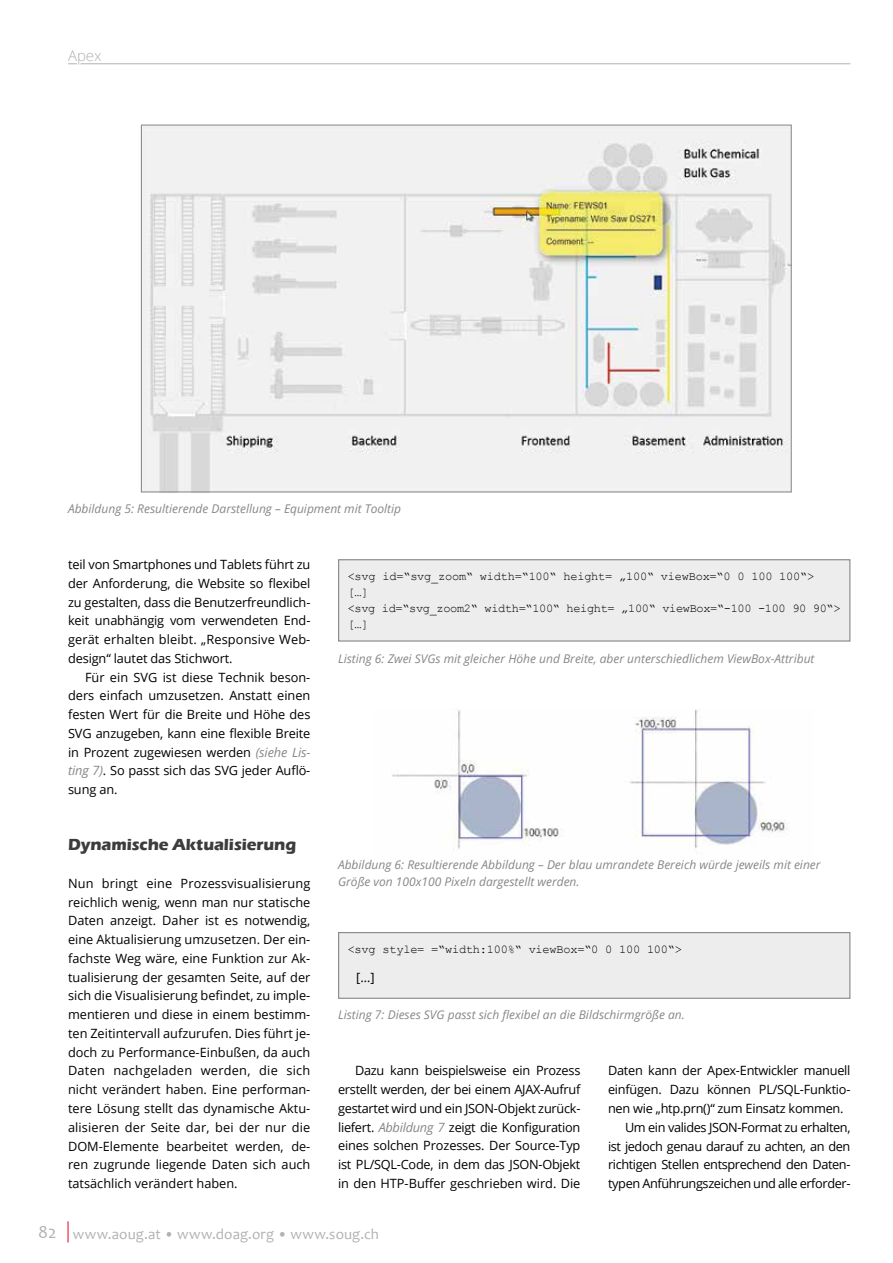
<style>
.page{position:relative;width:893px;height:1263px;background:#fff}
.page>*{position:absolute;margin:0;border:0;box-sizing:border-box;transform-origin:0 0}
.t1{font:700 16.5px "Eras ITC";letter-spacing:-.005em;color:#3c3c3b}
.t2{font:15px "Candara";letter-spacing:.01em;color:#b3b2b2}
.t3{font:300 15px "Open Sans";color:#b3b2b2}
.t4{font:12.75px/18.8px "Open Sans";letter-spacing:-.02em;color:#000;text-align:justify}
.t5{font:italic 12px/17.2px "Open Sans";color:#878787}
.t6{font:12px/15.8px "Courier New";letter-spacing:-.02em;color:#000}
.s1{font-style:italic;color:#878787}
.s2{font-size:18px}
</style>
<div class="page">
<svg style="left:68px;top:1221px;width:1px;height:21px"></svg>
<hr style="left:68px;top:64px;width:782px;height:1px;background:#b3b2b2">
<svg style="left:68px;top:63px;width:39px;height:2px"></svg>
<img style="left:392px;top:708px;width:397px;height:143px">
<img style="left:143px;top:127px;width:647px;height:363px">
<div style="left:339px;top:560px;width:511px;height:81px;background:#ededed"></div>
<div style="left:338px;top:559px;width:512px;height:82px;border:1px solid #878787"></div>
<div style="left:339px;top:933px;width:511px;height:65px;background:#ededed"></div>
<div style="left:338px;top:932px;width:512px;height:67px;border:1px solid #878787"></div>
<p class="t3" style="left:68px;top:45px;width:35px">Apex</p>
<p class="t5" style="left:68px;top:500px;width:335px">Abbildung 5: Resultierende Darstellung – Equipment mit Tooltip</p>
<p class="t4" style="left:68px;top:555px;width:244px">teil von Smartphones und Tablets führt zu der Anforderung, die Website so flexibel zu gestalten, dass die Benutzerfreundlich&shy;keit unabhängig vom verwendeten End&shy;gerät erhalten bleibt. „Responsive Web&shy;design“ lautet das Stichwort.</p>
<p class="t4" style="left:68px;top:667px;width:244px;text-indent:17px">Für ein SVG ist diese Technik beson&shy;ders einfach umzusetzen. Anstatt einen festen Wert für die Breite und Höhe des SVG anzugeben, kann eine flexible Breite in Prozent zugewiesen werden <span class="s1">(siehe Lis&shy;ting 7)</span>. So passt sich das SVG jeder Auflö&shy;sung an.</p>
<p class="t1" style="left:68px;top:835px;width:230px">Dynamische Aktualisierung</p>
<p class="t4" style="left:68px;top:873px;width:244px">Nun bringt eine Prozessvisualisierung reichlich wenig, wenn man nur statische Daten anzeigt. Daher ist es notwendig, eine Aktualisierung umzusetzen. Der ein&shy;fachste Weg wäre, eine Funktion zur Ak&shy;tualisierung der gesamten Seite, auf der sich die Visualisierung befindet, zu imple&shy;mentieren und diese in einem bestimm&shy;ten Zeitintervall aufzurufen. Dies führt je&shy;doch zu Performance-Einbußen, da auch Daten nachgeladen werden, die sich nicht verändert haben. Eine performan&shy;tere Lösung stellt das dynamische Aktu&shy;alisieren der Seite dar, bei der nur die DOM-Elemente bearbeitet werden, de&shy;ren zugrunde liegende Daten sich auch tatsächlich verändert haben.</p>
<p class="t6" style="left:348px;top:568px;width:494px">&lt;svg id=“svg_zoom“ width=“100“ height= „100“ viewBox=“0 0 100 100“&gt;<br>[…]<br>&lt;svg id=“svg_zoom2“ width=“100“ height= „100“ viewBox=“-100 -100 90 90“&gt; […]</p>
<p class="t5" style="left:338px;top:650px;width:478px">Listing 6: Zwei SVGs mit gleicher Höhe und Breite, aber unterschiedlichem ViewBox-Attribut</p>
<p class="t5" style="left:338px;top:856px;width:484px">Abbildung 6: Resultierende Abbildung – Der blau umrandete Bereich würde jeweils mit einer<br>Größe von 100x100 Pixeln dargestellt werden.</p>
<p class="t6" style="left:348px;top:941px;width:336px">&lt;svg style= =“width:100%“ viewBox=“0 0 100 100“&gt;</p>
<p class="t4" style="left:356px;top:967px;width:20px">[…]</p>
<p class="t5" style="left:338px;top:1006px;width:348px">Listing 7: Dieses SVG passt sich flexibel an die Bildschirmgröße an.</p>
<p class="t4" style="left:338px;top:1061px;width:244px;text-indent:17px">Dazu kann beispielsweise ein Prozess erstellt werden, der bei einem AJAX-Aufruf gestartet wird und ein JSON-Objekt zurück&shy;liefert. <span class="s1">Abbildung 7</span> zeigt die Konfiguration eines solchen Prozesses. Der Source-Typ ist PL/SQL-Code, in dem das JSON-Objekt in den HTP-Buffer geschrieben wird. Die</p>
<p class="t4" style="left:608px;top:1061px;width:244px">Daten kann der Apex-Entwickler manuell</p>
<p class="t4" style="left:608px;top:1080px;width:244px">einfügen. Dazu können PL/SQL-Funktio-</p>
<p class="t4" style="left:608px;top:1099px;width:237px">nen wie „htp.prn()“ zum Einsatz kommen.</p>
<p class="t4" style="left:625px;top:1117px;width:227px">Um ein valides JSON-Format zu erhalten,</p>
<p class="t4" style="left:608px;top:1136px;width:244px">ist jedoch genau darauf zu achten, an den</p>
<p class="t4" style="left:608px;top:1155px;width:244px">richtigen Stellen entsprechend den Daten-</p>
<p class="t4" style="left:608px;top:1174px;width:244px">typen Anführungszeichen und alle erforder-</p>
<p class="t2" style="left:38px;top:1224px;width:342px"><span class="s2">82</span> www.aoug.at • www.doag.org • www.soug.ch</p>
</div>
